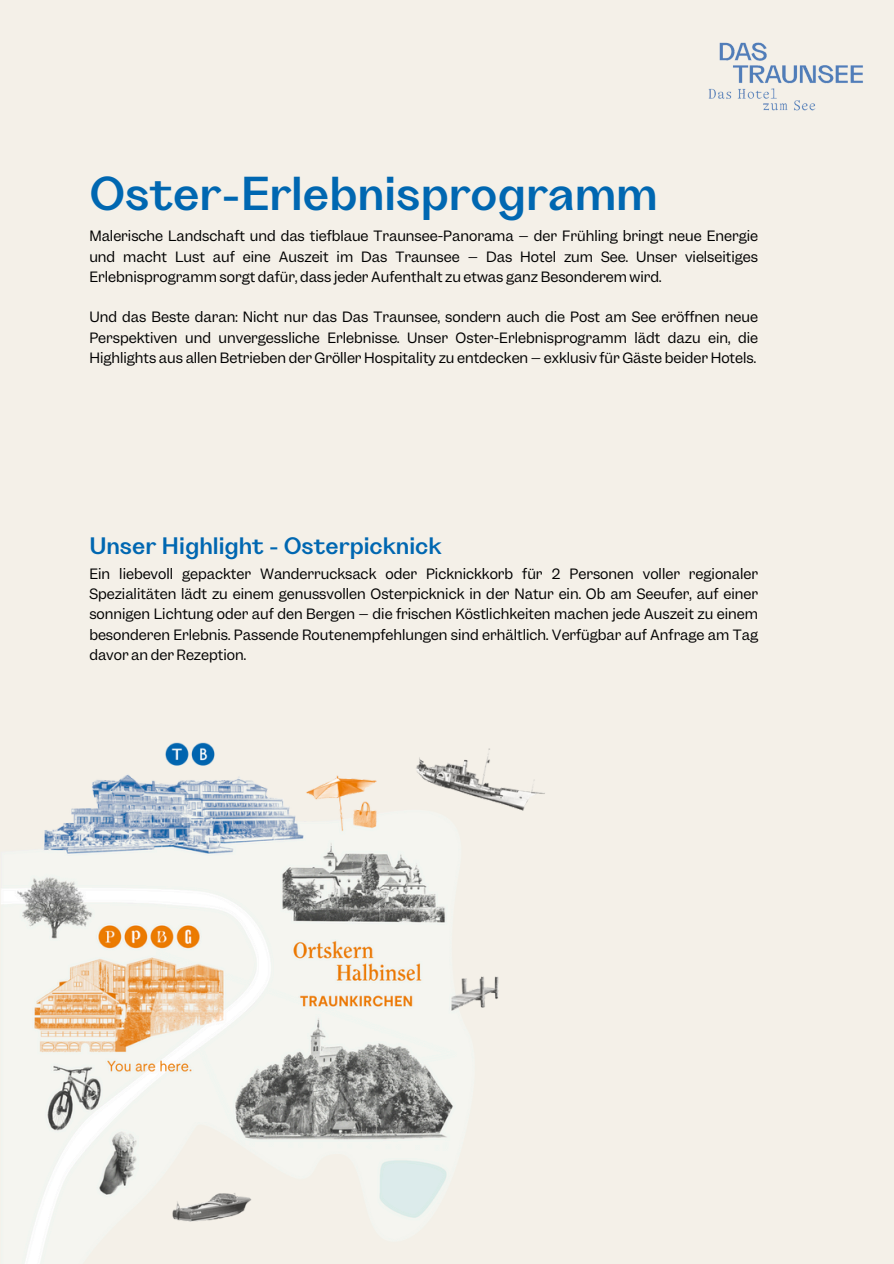
<style>
.page{position:relative;width:894px;height:1264px;background:#fff}
.page>*{position:absolute;margin:0;border:0;box-sizing:border-box;transform-origin:0 0}
.t1{font:600 48px "Grotta";color:#0067b1}
.t2{font:600 24px "Grotta";color:#0067b1}
.t3{font:13.5px/20.2px "Garnett";color:#000;text-align:justify}
</style>
<div class="page">
<div style="left:0;top:0;width:893px;height:1263px;background:#f4f0e8"></div>
<img style="left:1px;top:742px;width:544px;height:521px">
<img style="left:708px;top:42px;width:155px;height:69px">
<p class="t1" style="left:89px;top:172px;width:569px">Oster-Erlebnisprogramm</p>
<p class="t3" style="left:89px;top:226px;width:670px">Malerische Landschaft und das tiefblaue Traunsee-Panorama – der Frühling bringt neue Energie und macht Lust auf eine Auszeit im Das Traunsee – Das Hotel zum See. Unser vielseitiges Erlebnisprogramm sorgt dafür, dass jeder Aufenthalt zu etwas ganz Besonderem wird.</p>
<h1 class="t3" style="left:89px;top:307px;width:670px">Und das Beste daran: Nicht nur das Das Traunsee, sondern auch die Post am See eröffnen neue Perspektiven und unvergessliche Erlebnisse. Unser Oster-Erlebnisprogramm lädt dazu ein, die Highlights aus allen Betrieben der Gröller Hospitality zu entdecken – exklusiv für Gäste beider Hotels.</h1>
<p class="t2" style="left:89px;top:535px;width:354px">Unser Highlight - Osterpicknick</p>
<p class="t3" style="left:89px;top:564px;width:670px">Ein liebevoll gepackter Wanderrucksack oder Picknickkorb für 2 Personen voller regionaler Spezialitäten lädt zu einem genussvollen Osterpicknick in der Natur ein. Ob am Seeufer, auf einer sonnigen Lichtung oder auf den Bergen – die frischen Köstlichkeiten machen jede Auszeit zu einem besonderen Erlebnis. Passende Routenempfehlungen sind erhältlich. Verfügbar auf Anfrage am Tag davor an der Rezeption.</p>
</div>
